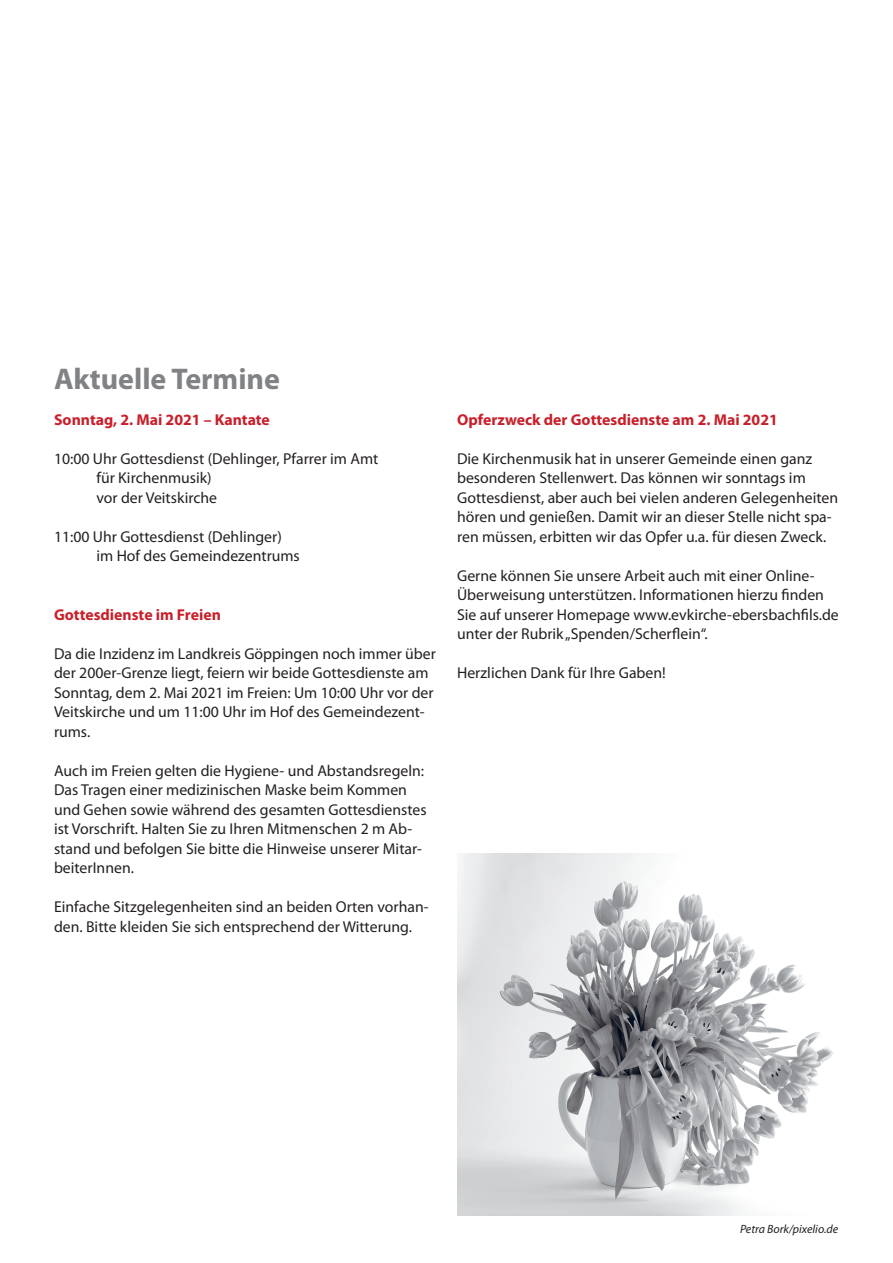
<style>
.page{position:relative;width:893px;height:1263px;background:#fff}
.page>*{position:absolute;margin:0;border:0;box-sizing:border-box;transform-origin:0 0}
.t1{font:700 30px "Myriad Pro";color:#808285}
.t2{font:15.75px/19.5px "Myriad Pro";color:#231f20}
.t3{font:700 15.75px "Myriad Pro";color:#c8202b}
.t4{font:italic 12px "Myriad Pro";color:#231f20}
</style>
<div class="page">
<img style="left:457px;top:854px;width:376px;height:361px">
<h1 class="t1" style="left:54px;top:359px;width:228px">Aktuelle Termine</h1>
<p class="t3" style="left:54px;top:409px;width:217px">Sonntag, 2. Mai 2021 – Kantate</p>
<p class="t2" style="left:97px;top:448px;width:283px;text-indent:-43px">10:00 Uhr Gottesdienst (Dehlinger, Pfarrer im Amt für Kirchenmusik)<br>vor der Veitskirche</p>
<p class="t2" style="left:97px;top:526px;width:205px;text-indent:-43px">11:00 Uhr Gottesdienst (Dehlinger) im Hof des Gemeindezentrums</p>
<p class="t3" style="left:54px;top:604px;width:168px">Gottesdienste im Freien</p>
<p class="t2" style="left:54px;top:643px;width:383px">Da die Inzidenz im Landkreis Göppingen noch immer über der 200er-Grenze liegt, feiern wir beide Gottesdienste am Sonntag, dem 2. Mai 2021 im Freien: Um 10:00 Uhr vor der Veitskirche und um 11:00 Uhr im Hof des Gemeindezent&shy;rums.</p>
<p class="t2" style="left:54px;top:760px;width:374px">Auch im Freien gelten die Hygiene- und Abstandsregeln:<br>Das Tragen einer medizinischen Maske beim Kommen und Gehen sowie während des gesamten Gottesdienstes ist Vorschrift. Halten Sie zu Ihren Mitmenschen 2 m Ab&shy;stand und befolgen Sie bitte die Hinweise unserer Mitar&shy;beiterInnen.</p>
<p class="t2" style="left:54px;top:897px;width:376px">Einfache Sitzgelegenheiten sind an beiden Orten vorhan&shy;den. Bitte kleiden Sie sich entsprechend der Witterung.</p>
<p class="t3" style="left:457px;top:409px;width:322px">Opferzweck der Gottesdienste am 2. Mai 2021</p>
<p class="t2" style="left:457px;top:448px;width:382px">Die Kirchenmusik hat in unserer Gemeinde einen ganz besonderen Stellenwert. Das können wir sonntags im Gottesdienst, aber auch bei vielen anderen Gelegenheiten hören und genießen. Damit wir an dieser Stelle nicht spa&shy;ren müssen, erbitten wir das Opfer u.a. für diesen Zweck.</p>
<p class="t2" style="left:457px;top:565px;width:383px">Gerne können Sie unsere Arbeit auch mit einer Online-Überweisung unterstützen. Informationen hierzu finden Sie auf unserer Homepage www.evkirche-ebersbachfils.de unter der Rubrik „Spenden/Scherflein“.</p>
<p class="t2" style="left:457px;top:663px;width:210px">Herzlichen Dank für Ihre Gaben!</p>
<p class="t4" style="left:740px;top:1221px;width:100px">Petra Bork/pixelio.de</p>
</div>
